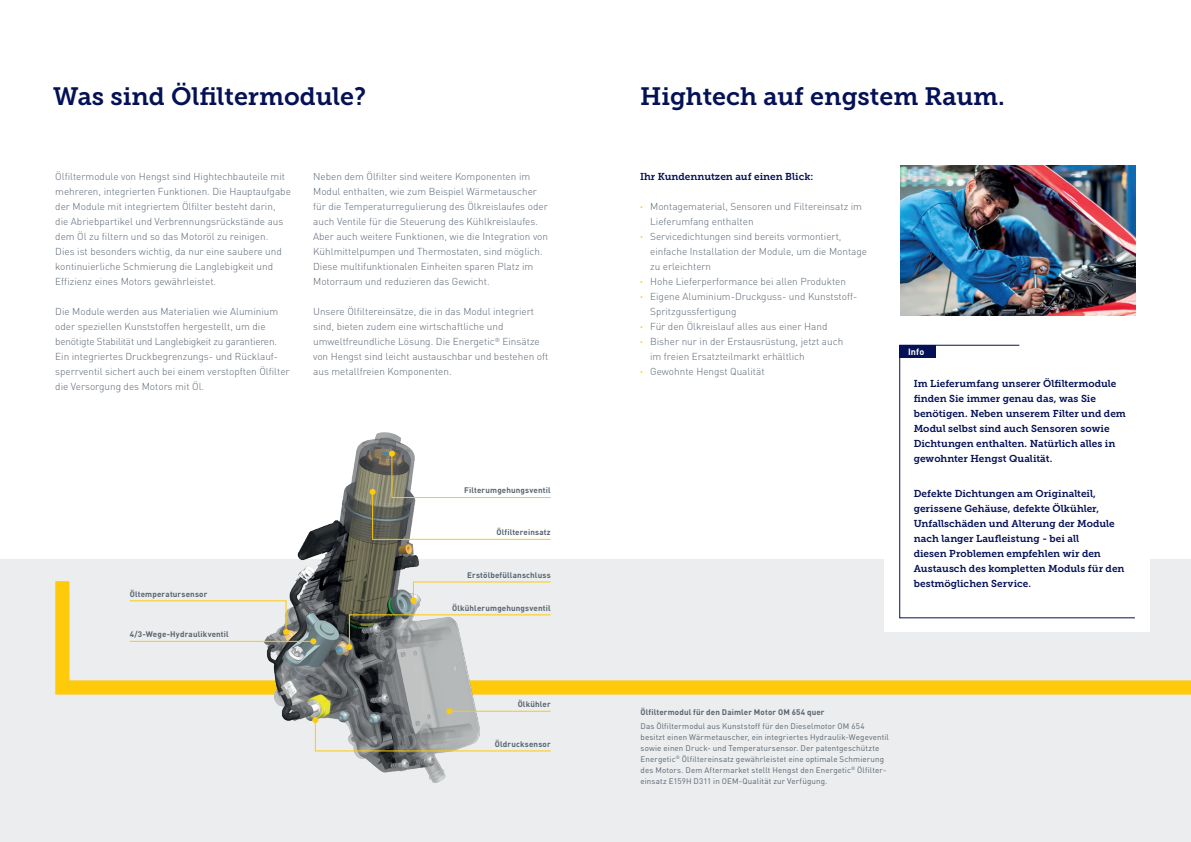
<style>
.page{position:relative;width:1191px;height:842px;background:#fff}
.page>*{position:absolute;margin:0;border:0;box-sizing:border-box;transform-origin:0 0}
.t1{font:25px "Museo Slab 700";color:#041156}
.t2{font:300 10px/15px "DIN Pro";color:#596571}
.BU_DE{font:10px/15px "Museo Slab 700";color:#041156}
.Copy_DE{font:700 9px "DIN Pro";color:#fff}
.BU_DE-2{font:8px/11px "DIN Pro";letter-spacing:.015em;color:#596571}
.BU_DE-3{font:700 8px "DIN Pro";letter-spacing:.015em;color:#596571}
.s1{font-weight:700;color:#feca0a}
</style>
<div class="page">
<div style="left:0;top:559px;width:1191px;height:283px;background:#ebedee"></div>
<svg style="left:55px;top:567px;width:1136px;height:128px"></svg>
<img style="left:900px;top:165px;width:235px;height:151px">
<img style="left:248px;top:432px;width:257px;height:351px">
<div style="left:884px;top:359px;width:265px;height:273px;background:#fff"></div>
<svg style="left:410px;top:581px;width:142px;height:22px"></svg>
<svg style="left:369px;top:451px;width:182px;height:89px"></svg>
<svg style="left:346px;top:614px;width:206px;height:36px"></svg>
<svg style="left:312px;top:708px;width:239px;height:44px"></svg>
<hr style="left:130px;top:641px;width:183px;height:1px;background:#feca0a">
<svg style="left:310px;top:638px;width:6px;height:6px"></svg>
<svg style="left:129px;top:600px;width:160px;height:35px"></svg>
<svg style="left:899px;top:345px;width:236px;height:273px"></svg>
<div style="left:899px;top:345px;width:37px;height:13px;background:#041156"></div>
<p class="t1" style="left:53px;top:82px;width:314px">Was sind Ölfiltermodule?</p>
<p class="t1" style="left:640px;top:82px;width:366px">Hightech auf engstem Raum.</p>
<p class="t2" style="left:55px;top:168px;width:237px">Ölfiltermodule von Hengst sind Hightechbauteile mit mehreren, integrierten Funktionen. Die Hauptaufgabe der Module mit integriertem Ölfilter besteht darin, die Abriebpartikel und Verbrennungsrückstände aus dem Öl zu filtern und so das Motoröl zu reinigen.<br>Dies ist besonders wichtig, da nur eine saubere und kontinuierliche Schmierung die Langlebigkeit und Effizienz eines Motors gewährleistet.</p>
<p class="t2" style="left:55px;top:303px;width:236px">Die Module werden aus Materialien wie Aluminium oder speziellen Kunststoffen hergestellt, um die benötigte Stabilität und Langlebigkeit zu garantieren.<br>Ein integriertes Druckbegrenzungs- und Rücklauf&shy;sperrventil sichert auch bei einem verstopften Ölfilter die Versorgung des Motors mit Öl.</p>
<p class="t2" style="left:313px;top:168px;width:236px">Neben dem Ölfilter sind weitere Komponenten im Modul enthalten, wie zum Beispiel Wärmetauscher für die Temperaturregulierung des Ölkreislaufes oder auch Ventile für die Steuerung des Kühlkreislaufes.<br>Aber auch weitere Funktionen, wie die Integration von Kühlmittelpumpen und Thermostaten, sind möglich.<br>Diese multifunktionalen Einheiten sparen Platz im Motorraum und reduzieren das Gewicht.</p>
<p class="t2" style="left:313px;top:303px;width:237px">Unsere Ölfiltereinsätze, die in das Modul integriert sind, bieten zudem eine wirtschaftliche und umweltfreundliche Lösung. Die Energetic<sup>®</sup> Einsätze von Hengst sind leicht austauschbar und bestehen oft aus metallfreien Komponenten.</p>
<p class="BU_DE-3" style="left:130px;top:587px;width:79px">Öltemperatursensor</p>
<p class="BU_DE-3" style="left:130px;top:627px;width:100px">4/3-Wege-Hydraulikventil</p>
<p class="BU_DE-3" style="left:464px;top:484px;width:88px">Filterumgehungsventil</p>
<p class="BU_DE-3" style="left:496px;top:525px;width:56px">Ölfiltereinsatz</p>
<p class="BU_DE-3" style="left:467px;top:568px;width:85px">Erstölbefüllanschluss</p>
<p class="BU_DE-3" style="left:452px;top:601px;width:100px">Ölkühlerumgehungsventil</p>
<p class="BU_DE-3" style="left:517px;top:697px;width:35px">Ölkühler</p>
<p class="BU_DE-3" style="left:495px;top:737px;width:57px">Öldrucksensor</p>
<p class="BU_DE" style="left:640px;top:169px;width:175px">Ihr Kundennutzen auf einen Blick:</p>
<p class="t2" style="left:640px;top:198px;width:223px"><span class="s1">·</span> Montagematerial, Sensoren und Filtereinsatz im</p>
<p class="t2" style="left:650px;top:213px;width:105px">Lieferumfang enthalten</p>
<p class="t2" style="left:650px;top:228px;width:218px;text-indent:-10px"><span class="s1">·</span> Servicedichtungen sind bereits vormontiert, einfache Installation der Module, um die Montage</p>
<p class="t2" style="left:650px;top:258px;width:63px">zu erleichtern</p>
<p class="t2" style="left:640px;top:273px;width:207px"><span class="s1">·</span> Hohe Lieferperformance bei allen Produkten</p>
<p class="t2" style="left:640px;top:288px;width:219px"><span class="s1">·</span> Eigene Aluminium-Druckguss- und Kunststoff-</p>
<p class="t2" style="left:650px;top:303px;width:88px">Spritzgussfertigung</p>
<p class="t2" style="left:640px;top:318px;width:189px"><span class="s1">·</span> Für den Ölkreislauf alles aus einer Hand</p>
<p class="t2" style="left:640px;top:333px;width:205px"><span class="s1">·</span> Bisher nur in der Erstausrüstung, jetzt auch</p>
<p class="t2" style="left:650px;top:348px;width:156px">im freien Ersatzteilmarkt erhältlich</p>
<p class="t2" style="left:640px;top:363px;width:126px"><span class="s1">·</span> Gewohnte Hengst Qualität</p>
<p class="Copy_DE" style="left:908px;top:344px;width:18px">Info</p>
<p class="BU_DE" style="left:913px;top:376px;width:214px">Im Lieferumfang unserer Ölfiltermodule finden Sie immer genau das, was Sie benötigen. Neben unserem Filter und dem Modul selbst sind auch Sensoren sowie Dichtungen enthalten. Natürlich alles in gewohnter Hengst Qualität.</p>
<p class="BU_DE" style="left:913px;top:486px;width:212px">Defekte Dichtungen am Originalteil, gerissene Gehäuse, defekte Ölkühler, Unfallschäden und Alterung der Module nach langer Laufleistung - bei all<br>diesen Problemen empfehlen wir den Austausch des kompletten Moduls für den bestmöglichen Service.</p>
<p class="BU_DE-3" style="left:640px;top:705px;width:185px">Ölfiltermodul für den Daimler Motor OM 654 quer</p>
<p class="BU_DE-2" style="left:640px;top:719px;width:250px">Das Ölfiltermodul aus Kunststoff für den Dieselmotor OM 654 besitzt einen Wärmetauscher, ein integriertes Hydraulik-Wegeventil sowie einen Druck- und Temperatursensor. Der patentgeschützte Energetic<sup>®</sup> Ölfiltereinsatz gewährleistet eine optimale Schmierung des Motors. Dem Aftermarket stellt Hengst den Energetic<sup>®</sup> Ölfilter&shy;einsatz E159H D311 in OEM-Qualität zur Verfügung.</p>
</div>
